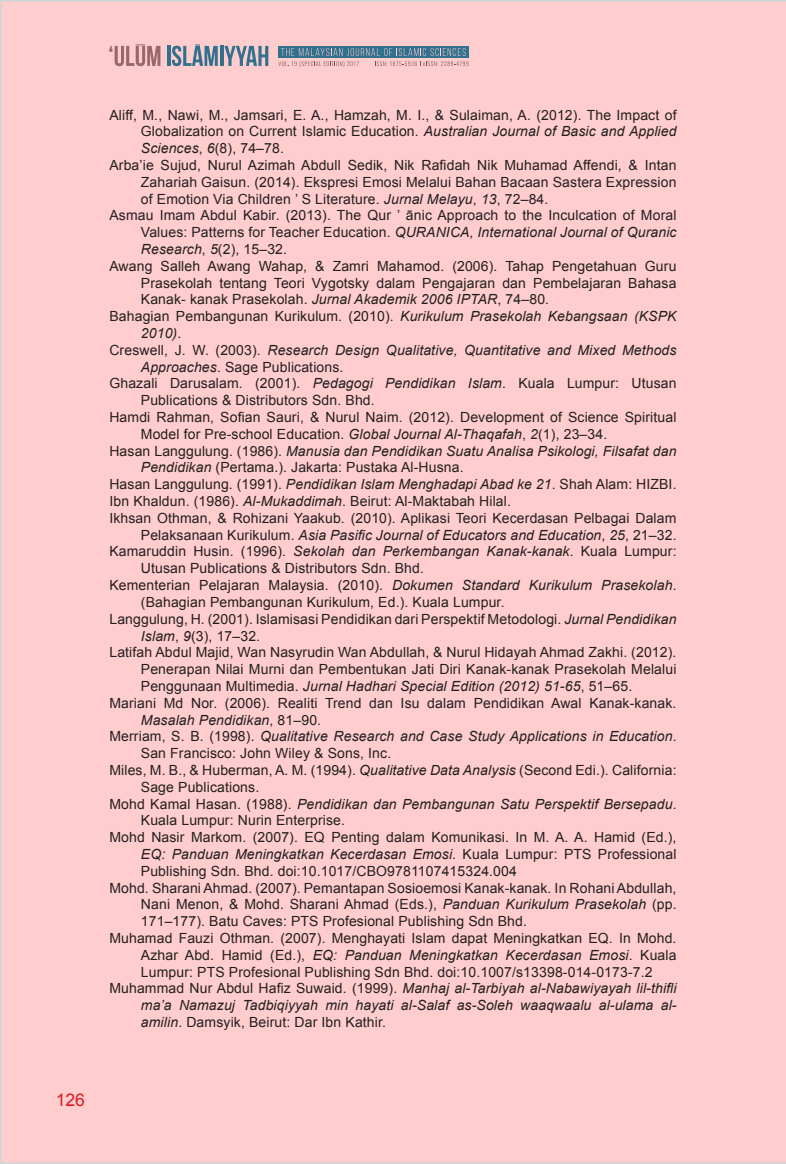
<style>
.page{position:relative;width:786px;height:1164px;background:#ffcdcd}
.page>*{position:absolute;margin:0;border:0;box-sizing:border-box;transform-origin:0 0}
.t1{font:17.5px "Arial";color:#d1232a}
.t2{font:14px/16.8px "Arial";letter-spacing:.01em;color:#231f20;text-align:justify}
.t3{font:italic 14px/16.8px "Arial";letter-spacing:.01em;color:#231f20}
.s1{font-style:italic}
.s2{font-style:normal}
</style>
<div class="page">
<p class="t2" style="left:141px;top:106px;width:537px;text-indent:-32px">Aliff, M., Nawi, M., Jamsari, E. A., Hamzah, M. I., &amp; Sulaiman, A. (2012). The Impact of Globalization on Current Islamic Education. <span class="s1">Australian Journal of Basic and Applied Sciences</span>, <span class="s1">6</span>(8), 74–78.</p>
<p class="t2" style="left:141px;top:157px;width:537px;text-indent:-32px">Arba’ie Sujud, Nurul Azimah Abdull Sedik, Nik Rafidah Nik Muhamad Affendi, &amp; Intan Zahariah Gaisun. (2014). Ekspresi Emosi Melalui Bahan Bacaan Sastera Expression of Emotion Via Children ’ S Literature. <span class="s1">Jurnal Melayu</span>, <span class="s1">13</span>, 72–84.</p>
<p class="t2" style="left:141px;top:207px;width:537px;text-indent:-31px">Asmau Imam Abdul Kabir. (2013). The Qur ’ ānic Approach to the Inculcation of Moral Values: Patterns for Teacher Education. <span class="s1">QURANICA, International Journal of Quranic Research</span>, <span class="s1">5</span>(2), 15–32.</p>
<p class="t2" style="left:141px;top:258px;width:537px;text-indent:-31px">Awang Salleh Awang Wahap, &amp; Zamri Mahamod. (2006). Tahap Pengetahuan Guru Prasekolah tentang Teori Vygotsky dalam Pengajaran dan Pembelajaran Bahasa Kanak- kanak Prasekolah. <span class="s1">Jurnal Akademik 2006 IPTAR</span>, 74–80.</p>
<p class="t3" style="left:141px;top:308px;width:537px;text-indent:-31px"><span class="s2">Bahagian Pembangunan Kurikulum. (2010).</span> Kurikulum Prasekolah Kebangsaan (KSPK<br>2010)<span class="s2">.</span></p>
<p class="t3" style="left:141px;top:342px;width:537px;text-indent:-31px"><span class="s2">Creswell, J. W. (2003).</span> Research Design Qualitative, Quantitative and Mixed Methods<br>Approaches<span class="s2">. Sage Publications.</span></p>
<p class="t2" style="left:141px;top:375px;width:537px;text-indent:-31px">Ghazali Darusalam. (2001). <span class="s1">Pedagogi Pendidikan Islam</span>. Kuala Lumpur: Utusan<br>Publications &amp; Distributors Sdn. Bhd.</p>
<p class="t2" style="left:141px;top:409px;width:537px;text-indent:-31px">Hamdi Rahman, Sofian Sauri, &amp; Nurul Naim. (2012). Development of Science Spiritual<br>Model for Pre-school Education. <span class="s1">Global Journal Al-Thaqafah</span>, <span class="s1">2</span>(1), 23–34.</p>
<p class="t3" style="left:141px;top:442px;width:537px;text-indent:-31px"><span class="s2">Hasan Langgulung. (1986).</span> Manusia dan Pendidikan Suatu Analisa Psikologi, Filsafat dan<br>Pendidikan <span class="s2">(Pertama.). Jakarta: Pustaka Al-Husna.</span></p>
<p class="t2" style="left:109px;top:476px;width:569px">Hasan Langgulung. (1991). <span class="s1">Pendidikan Islam Menghadapi Abad ke 21</span>. Shah Alam: HIZBI.</p>
<p class="t2" style="left:109px;top:493px;width:403px">Ibn Khaldun. (1986). <span class="s1">Al-Mukaddimah</span>. Beirut: Al-Maktabah Hilal.</p>
<p class="t2" style="left:109px;top:510px;width:568px;text-align:right">Ikhsan Othman, &amp; Rohizani Yaakub. (2010). Aplikasi Teori Kecerdasan Pelbagai Dalam<br>Pelaksanaan Kurikulum. <span class="s1">Asia Pasific Journal of Educators and Education</span>, <span class="s1">25</span>, 21–32.</p>
<p class="t2" style="left:141px;top:543px;width:537px;text-indent:-31px">Kamaruddin Husin. (1996). <span class="s1">Sekolah dan Perkembangan Kanak-kanak</span>. Kuala Lumpur:<br>Utusan Publications &amp; Distributors Sdn. Bhd.</p>
<p class="t2" style="left:141px;top:577px;width:537px;text-indent:-31px">Kementerian Pelajaran Malaysia. (2010). <span class="s1">Dokumen Standard Kurikulum Prasekolah</span>. (Bahagian Pembangunan Kurikulum, Ed.). Kuala Lumpur.</p>
<p class="t2" style="left:141px;top:610px;width:537px;text-indent:-31px">Langgulung, H. (2001). Islamisasi Pendidikan dari Perspektif Metodologi. <span class="s1">Jurnal Pendidikan<br>Islam</span>, <span class="s1">9</span>(3), 17–32.</p>
<p class="t2" style="left:141px;top:644px;width:537px;text-indent:-31px">Latifah Abdul Majid, Wan Nasyrudin Wan Abdullah, &amp; Nurul Hidayah Ahmad Zakhi. (2012).<br>Penerapan Nilai Murni dan Pembentukan Jati Diri Kanak-kanak Prasekolah Melalui Penggunaan Multimedia. <span class="s1">Jurnal Hadhari Special Edition (2012) 51-65</span>, 51–65.</p>
<p class="t2" style="left:141px;top:694px;width:537px;text-indent:-31px">Mariani Md Nor. (2006). Realiti Trend dan Isu dalam Pendidikan Awal Kanak-kanak.<br><span class="s1">Masalah Pendidikan</span>, 81–90.</p>
<p class="t3" style="left:141px;top:728px;width:537px;text-indent:-31px"><span class="s2">Merriam, S. B. (1998).</span> Qualitative Research and Case Study Applications in Education<span class="s2">.<br>San Francisco: John Wiley &amp; Sons, Inc.</span></p>
<p class="t2" style="left:141px;top:762px;width:537px;text-indent:-31px">Miles, M. B., &amp; Huberman, A. M. (1994). <span class="s1">Qualitative Data Analysis</span> (Second Edi.). California:<br>Sage Publications.</p>
<p class="t2" style="left:141px;top:795px;width:537px;text-indent:-31px">Mohd Kamal Hasan. (1988). <span class="s1">Pendidikan dan Pembangunan Satu Perspektif Bersepadu</span>.<br>Kuala Lumpur: Nurin Enterprise.</p>
<p class="t2" style="left:141px;top:829px;width:537px;text-indent:-31px">Mohd Nasir Markom. (2007). EQ Penting dalam Komunikasi. In M. A. A. Hamid (Ed.), <span class="s1">EQ: Panduan Meningkatkan Kecerdasan Emosi</span>. Kuala Lumpur: PTS Professional Publishing Sdn. Bhd. doi:10.1017/CBO9781107415324.004</p>
<p class="t2" style="left:141px;top:879px;width:537px;text-indent:-31px">Mohd. Sharani Ahmad. (2007). Pemantapan Sosioemosi Kanak-kanak. In Rohani Abdullah, Nani Menon, &amp; Mohd. Sharani Ahmad (Eds.), <span class="s1">Panduan Kurikulum Prasekolah</span> (pp.<br>171–177). Batu Caves: PTS Profesional Publishing Sdn Bhd.</p>
<p class="t2" style="left:141px;top:930px;width:537px;text-indent:-31px">Muhamad Fauzi Othman. (2007). Menghayati Islam dapat Meningkatkan EQ. In Mohd.<br>Azhar Abd. Hamid (Ed.), <span class="s1">EQ: Panduan Meningkatkan Kecerdasan Emosi</span>. Kuala Lumpur: PTS Profesional Publishing Sdn Bhd. doi:10.1007/s13398-014-0173-7.2</p>
<p class="t3" style="left:141px;top:980px;width:537px;text-align:justify;text-indent:-31px"><span class="s2">Muhammad Nur Abdul Hafiz Suwaid. (1999).</span> Manhaj al-Tarbiyah al-Nabawiyayah lil-thifli ma’a Namazuj Tadbiqiyyah min hayati al-Salaf as-Soleh waaqwaalu al-ulama al&shy;amilin<span class="s2">. Damsyik, Beirut: Dar Ibn Kathir.</span></p>
<p class="t1" style="left:56px;top:1088px;width:31px">126</p>
</div>
